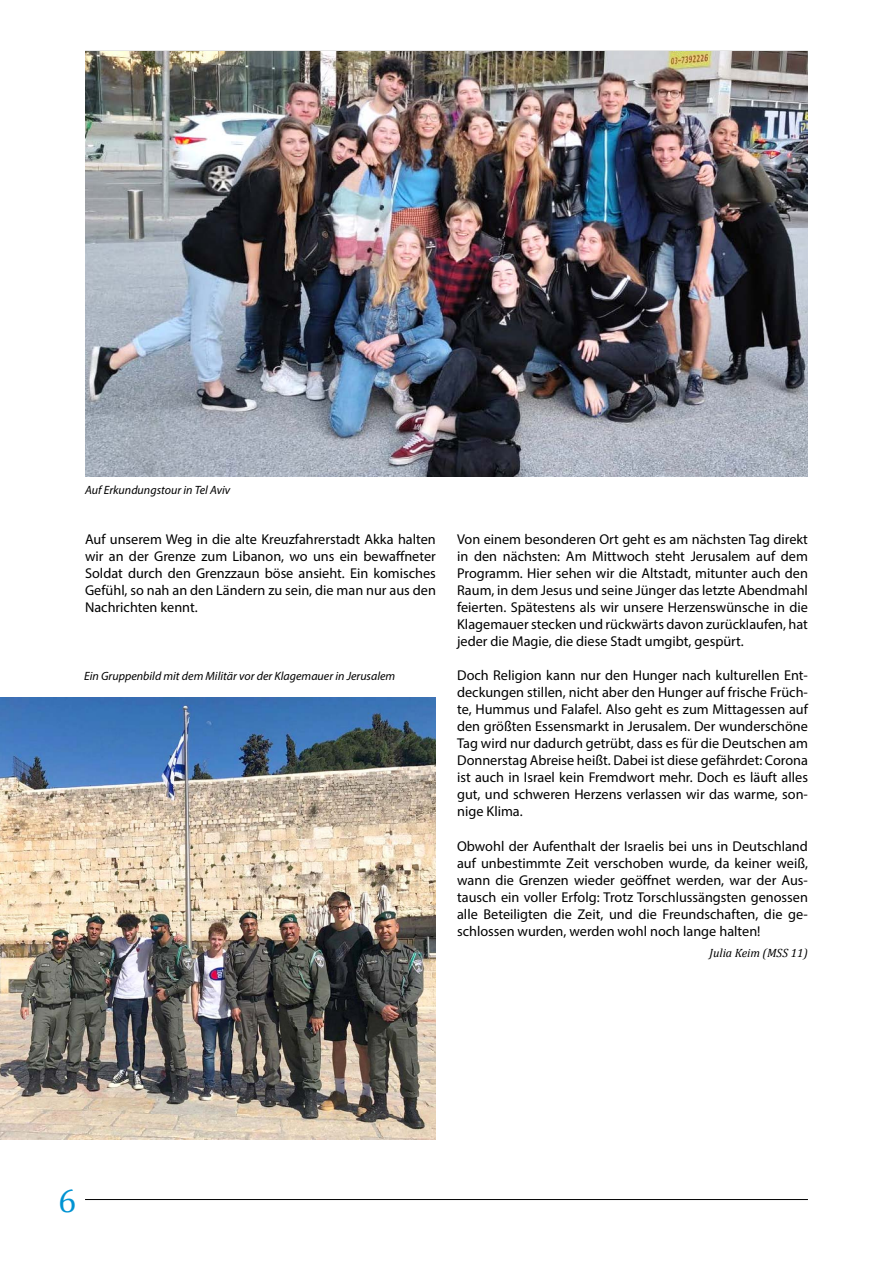
<style>
.page{position:relative;width:893px;height:1263px;background:#fff}
.page>*{position:absolute;margin:0;border:0;box-sizing:border-box;transform-origin:0 0}
.t1{font:33px "Cambria";color:#0093d2}
.Inhalt_-_Fließtext_B{font:14.25px/17px "Myriad Pro";color:#000;text-align:justify}
.Inhalt_-_Bilduntersc{font:italic 12px "Myriad Pro";color:#000}
.Inhalt_-_Autor{font:italic 12px "Cambria";color:#000}
</style>
<div class="page">
<hr style="left:85px;top:1199px;width:723px;height:1px;background:#000">
<img style="left:0;top:697px;width:436px;height:443px">
<img style="left:85px;top:51px;width:723px;height:425px">
<p class="Inhalt_-_Bilduntersc" style="left:85px;top:482px;width:147px">Auf Erkundungstour in Tel Aviv</p>
<p class="Inhalt_-_Fließtext_B" style="left:85px;top:531px;width:352px">Auf unserem Weg in die alte Kreuzfahrerstadt Akka halten wir an der Grenze zum Libanon, wo uns ein bewaffneter Soldat durch den Grenzzaun böse ansieht. Ein komisches Gefühl, so nah an den Ländern zu sein, die man nur aus den Nachrichten kennt.</p>
<p class="Inhalt_-_Bilduntersc" style="left:84px;top:669px;width:313px">Ein Gruppenbild mit dem Militär vor der Klagemauer in Jerusalem</p>
<p class="Inhalt_-_Fließtext_B" style="left:457px;top:531px;width:352px">Von einem besonderen Ort geht es am nächsten Tag direkt in den nächsten: Am Mittwoch steht Jerusalem auf dem Programm. Hier sehen wir die Altstadt, mitunter auch den Raum, in dem Jesus und seine Jünger das letzte Abendmahl feierten. Spätestens als wir unsere Herzenswünsche in die Klagemauer stecken und rückwärts davon zurücklaufen, hat jeder die Magie, die diese Stadt umgibt, gespürt.</p>
<p class="Inhalt_-_Fließtext_B" style="left:457px;top:667px;width:352px">Doch Religion kann nur den Hunger nach kulturellen Ent&shy;deckungen stillen, nicht aber den Hunger auf frische Früch&shy;te, Hummus und Falafel. Also geht es zum Mittagessen auf den größten Essensmarkt in Jerusalem. Der wunderschöne Tag wird nur dadurch getrübt, dass es für die Deutschen am Donnerstag Abreise heißt. Dabei ist diese gefährdet: Corona ist auch in Israel kein Fremdwort mehr. Doch es läuft alles gut, und schweren Herzens verlassen wir das warme, son&shy;nige Klima.</p>
<p class="Inhalt_-_Fließtext_B" style="left:457px;top:837px;width:352px">Obwohl der Aufenthalt der Israelis bei uns in Deutschland auf unbestimmte Zeit verschoben wurde, da keiner weiß, wann die Grenzen wieder geöffnet werden, war der Aus&shy;tausch ein voller Erfolg: Trotz Torschlussängsten genossen alle Beteiligten die Zeit, und die Freundschaften, die ge&shy;schlossen wurden, werden wohl noch lange halten!</p>
<p class="Inhalt_-_Autor" style="left:709px;top:945px;width:100px">Julia Keim (MSS 11)</p>
<h1 class="t1" style="left:58px;top:1181px;width:20px">6</h1>
</div>
